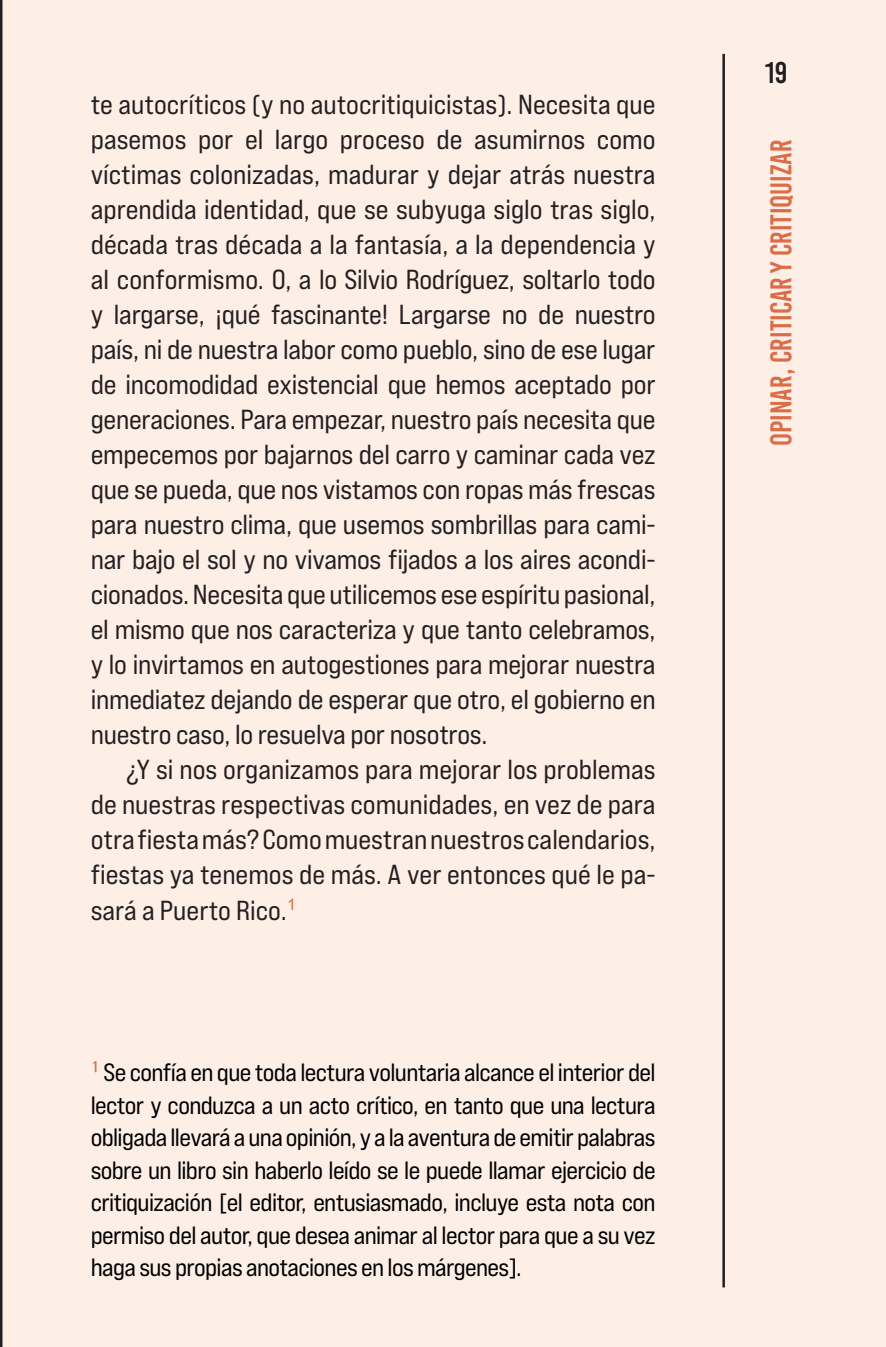
<style>
.page{position:relative;width:886px;height:1347px;background:#fff}
.page>*{position:absolute;margin:0;border:0;box-sizing:border-box;transform-origin:0 0}
.t1{font:30px "Bebas Kai";color:#da6d47}
.t2{font:30px "Bebas Kai";color:#231f20}
.t3{font:27.5px/35px "Bebas Neue Pro Exp Rg";letter-spacing:-.01em;color:#231f20;text-align:justify}
.t4{font:25px/32.5px "Bebas Neue Pro Exp Rg";letter-spacing:-.025em;color:#000001;text-align:justify}
.s1{color:#da6d47}
</style>
<div class="page">
<div style="left:1px;top:0;width:885px;height:1346px;background:#fdeee6"></div>
<svg style="left:0;top:0;width:1px;height:1346px"></svg>
<hr style="left:722px;top:54px;width:3px;height:1233px;background:#231f20">
<p class="t3" style="left:91px;top:86px;width:566px">te autocríticos (y no autocritiquicistas). Necesita que pasemos por el largo proceso de asumirnos como víctimas colonizadas, madurar y dejar atrás nuestra aprendida identidad, que se subyuga siglo tras siglo, década tras década a la fantasía, a la dependencia y al conformismo. O, a lo Silvio Rodríguez, soltarlo todo y largarse, ¡qué fascinante! Largarse no de nuestro país, ni de nuestra labor como pueblo, sino de ese lugar de incomodidad existencial que hemos aceptado por generaciones. Para empezar, nuestro país necesita que empecemos por bajarnos del carro y caminar cada vez que se pueda, que nos vistamos con ropas más frescas para nuestro clima, que usemos sombrillas para cami&shy;nar bajo el sol y no vivamos fijados a los aires acondi&shy;cionados. Necesita que utilicemos ese espíritu pasional, el mismo que nos caracteriza y que tanto celebramos, y lo invirtamos en autogestiones para mejorar nuestra inmediatez dejando de esperar que otro, el gobierno en nuestro caso, lo resuelva por nosotros.</p>
<p class="t3" style="left:91px;top:752px;width:566px;text-indent:35px">¿Y si nos organizamos para mejorar los problemas de nuestras respectivas comunidades, en vez de para otra fiesta más? Como muestran nuestros calendarios, fiestas ya tenemos de más. A ver entonces qué le pa&shy;sará a Puerto Rico.<sup>1</sup></p>
<p class="t4" style="left:91px;top:1055px;width:566px"><span class="s1">¹</span> Se confía en que toda lectura voluntaria alcance el interior del lector y conduzca a un acto crítico, en tanto que una lectura obligada llevará a una opinión, y a la aventura de emitir palabras sobre un libro sin haberlo leído se le puede llamar ejercicio de critiquización [el editor, entusiasmado, incluye esta nota con permiso del autor, que desea animar al lector para que a su vez haga sus propias anotaciones en los márgenes].</p>
<p class="t2" style="left:765px;top:57px;width:24px">19</p>
<p class="t1" style="left:765px;top:446px;width:308px;rotate:-90deg">Opinar, criticar y critiquizar</p>
</div>
